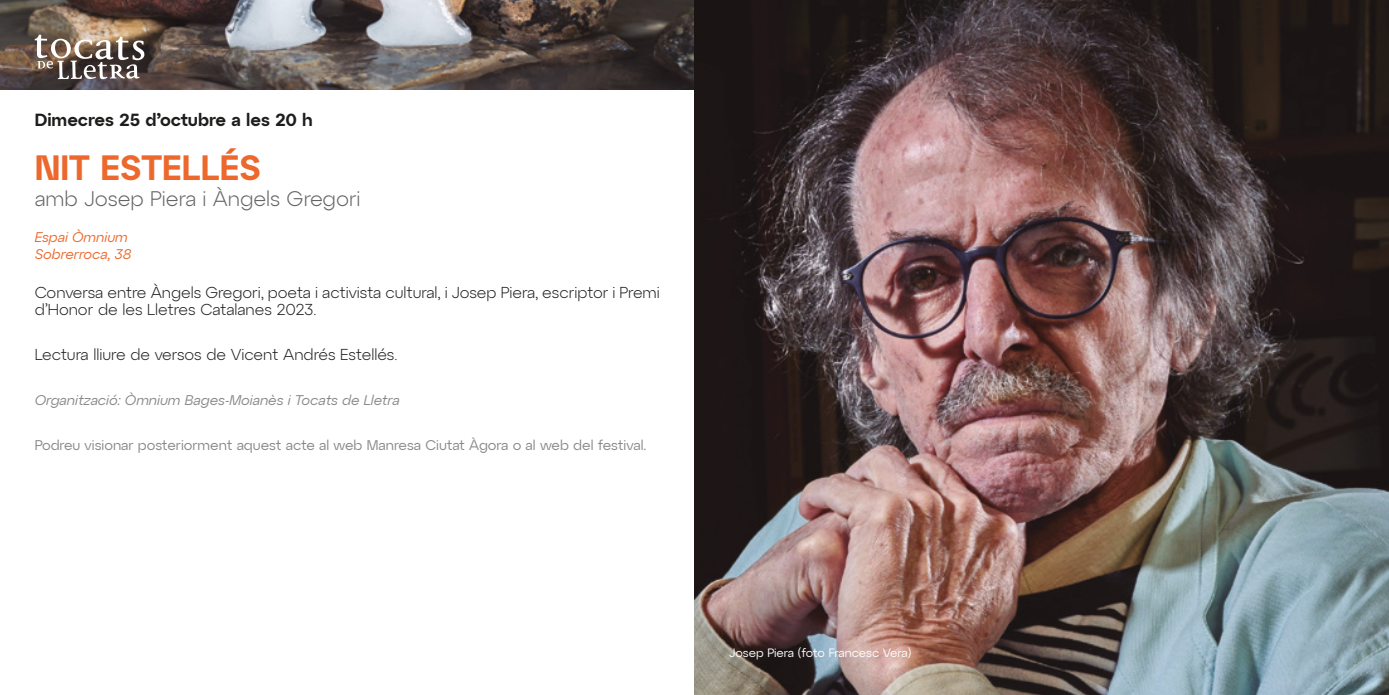
<style>
.page{position:relative;width:1389px;height:695px;background:#fff}
.page>*{position:absolute;margin:0;border:0;box-sizing:border-box;transform-origin:0 0}
.t1{font:600 35px "Atyp Display";color:#ec682c}
.t2{font:300 21px "Atyp Display";color:#646463}
.t3{font:600 17.5px "Atyp Display";color:#1d1d1b}
.t4{font:300 15.75px/17.2px "Atyp Display";color:#1d1d1b}
.t5{font:14px "Atyp Display";color:#878787}
.t6{font:italic 14px "Atyp Display";color:#878787}
.t7{font:italic 14px/16.6px "Atyp Display";color:#ec682c}
.t8{font:12.08px "Atyp Display";color:#fff}
</style>
<div class="page">
<img style="left:0;top:0;width:694px;height:89px">
<svg style="left:35px;top:35px;width:110px;height:47px"></svg>
<img style="left:694px;top:0;width:695px;height:694px">
<p class="t3" style="left:35px;top:106px;width:280px">Dimecres 25 d’octubre a les 20 h</p>
<h1 class="t1" style="left:35px;top:141px;width:228px">NIT ESTELLÉS</h1>
<h2 class="t2" style="left:35px;top:182px;width:327px">amb Josep Piera i Àngels Gregori</h2>
<p class="t7" style="left:35px;top:228px;width:98px">Espai Òmnium<br>Sobrerroca, 38</p>
<p class="t4" style="left:35px;top:282px;width:627px">Conversa entre Àngels Gregori, poeta i activista cultural, i Josep Piera, escriptor i Premi d’Honor de les Lletres Catalanes 2023.</p>
<p class="t4" style="left:35px;top:345px;width:364px">Lectura lliure de versos de Vicent Andrés Estellés.</p>
<p class="t6" style="left:35px;top:389px;width:366px">Organització: Òmnium Bages-Moianès i Tocats de Lletra</p>
<p class="t5" style="left:35px;top:434px;width:613px">Podreu visionar posteriorment aquest acte al web Manresa Ciutat Àgora o al web del festival.</p>
<p class="t8" style="left:729px;top:643px;width:184px">Josep Piera (foto Francesc Vera)</p>
</div>
